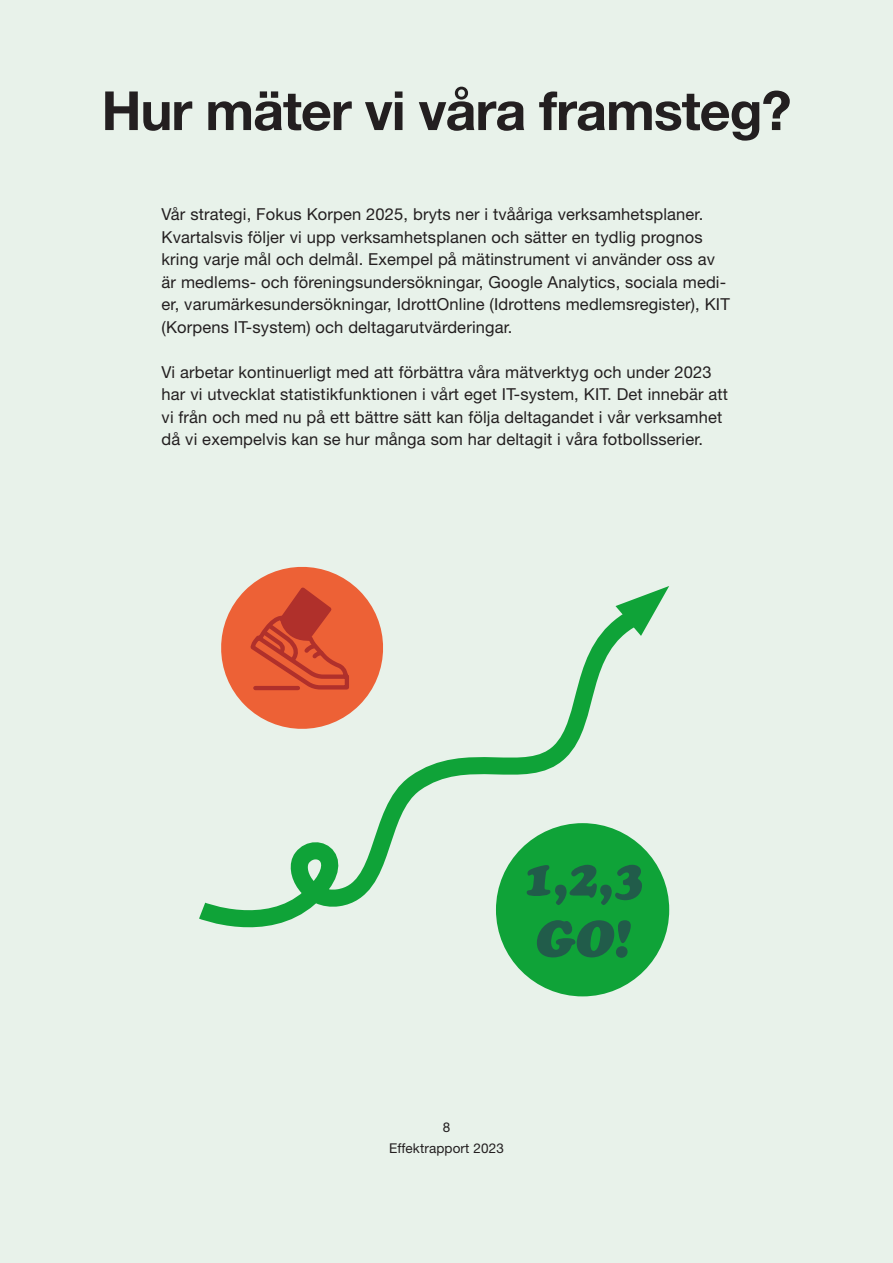
<style>
.page{position:relative;width:893px;height:1263px;background:#e8f2ea}
.page>*{position:absolute;margin:0;border:0;box-sizing:border-box;transform-origin:0 0}
.t1{font:700 54px "Helvetica Neue LT Pro";letter-spacing:-.02em;color:#231f20}
.t2{font:italic 51px "Cooper Black Std";color:#215c4a}
.t3{font:16.5px/22.5px "Helvetica Neue LT Pro";letter-spacing:.01em;color:#231f20}
.t4{font:13.5px "Helvetica Neue LT Pro";letter-spacing:.01em;color:#231f20}
</style>
<div class="page">
<svg style="left:241px;top:567px;width:122px;height:27px"></svg>
<svg style="left:199px;top:594px;width:458px;height:342px"></svg>
<svg style="left:615px;top:586px;width:54px;height:50px"></svg>
<div style="left:498px;top:825px;width:169px;height:169px;background:#0fa338;border-radius:50%"></div>
<div style="left:496px;top:823px;width:173px;height:173px;border:4px solid #0fa338;border-radius:50%"></div>
<p class="t1" style="left:101px;top:77px;width:691px">Hur mäter vi våra framsteg?</p>
<p class="t3" style="left:162px;top:203px;width:570px">Vår strategi, Fokus Korpen 2025, bryts ner i tvååriga verksamhetsplaner.<br>Kvartalsvis följer vi upp verksamhetsplanen och sätter en tydlig prognos kring varje mål och delmål. Exempel på mätinstrument vi använder oss av är medlems- och föreningsundersökningar, Google Analytics, sociala medi&shy;er, varumärkesundersökningar, IdrottOnline (Idrottens medlemsregister), KIT (Korpens IT-system) och deltagarutvärderingar.</p>
<p class="t3" style="left:162px;top:360px;width:568px">Vi arbetar kontinuerligt med att förbättra våra mätverktyg och under 2023 har vi utvecklat statistikfunktionen i vårt eget IT-system, KIT. Det innebär att vi från och med nu på ett bättre sätt kan följa deltagandet i vår verksamhet då vi exempelvis kan se hur många som har deltagit i våra fotbollsserier.</p>
<p class="t2" style="left:522px;top:846px;width:122px">1,2,3</p>
<p class="t2" style="left:535px;top:907px;width:96px">GO!</p>
<p class="t4" style="left:443px;top:1119px;width:9px">8</p>
<p class="t4" style="left:389px;top:1140px;width:116px">Effektrapport 2023</p>
</div>
